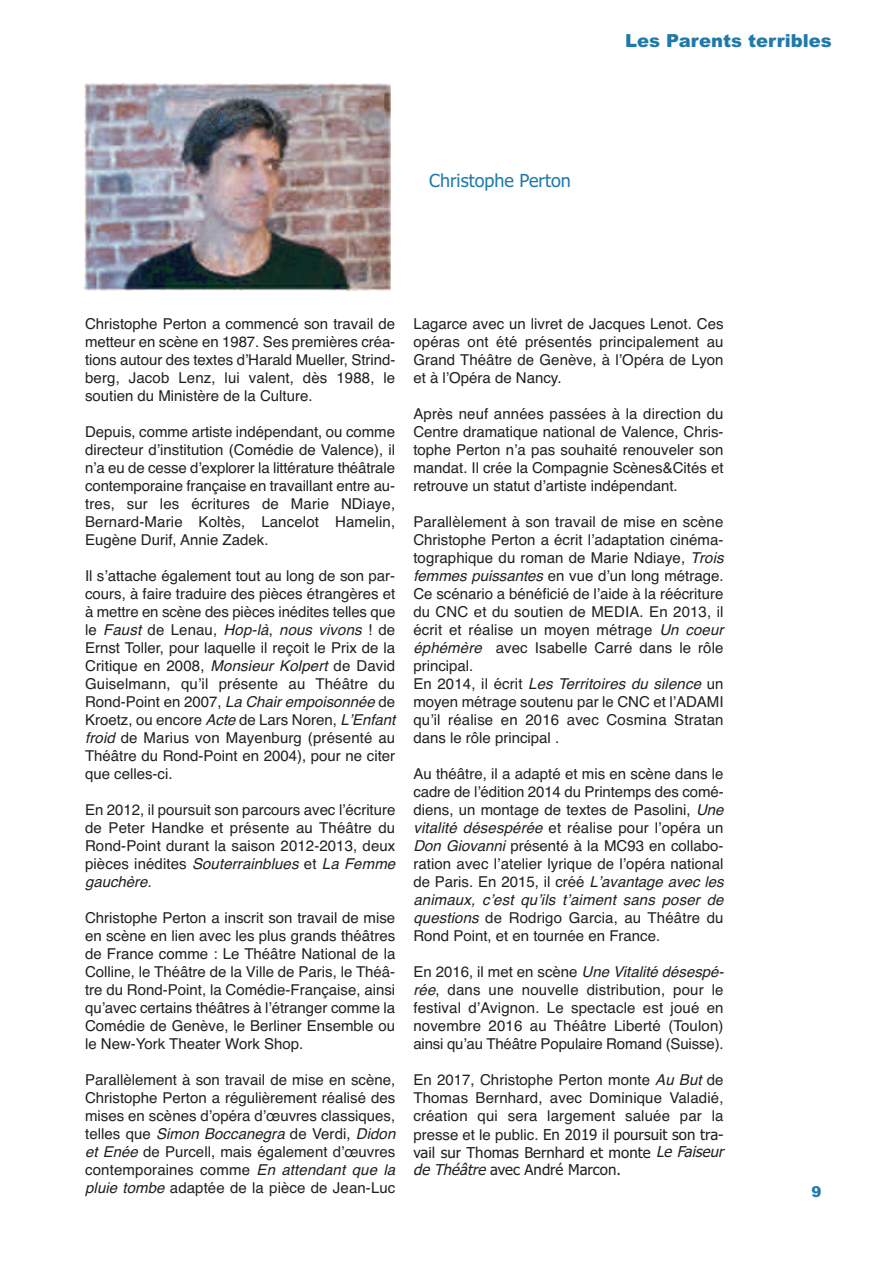
<style>
.page{position:relative;width:893px;height:1263px;background:#fff}
.page>*{position:absolute;margin:0;border:0;box-sizing:border-box;transform-origin:0 0}
.t1{font:900 18px "Arial";color:#207aa9}
.t2{font:18px "Tahoma";color:#207aa9}
.t3{font:15px/18px "Helvetica";letter-spacing:.005em;color:#231f20;text-align:justify}
.t4{font:15px/18px "Tahoma";color:#231f20}
.t5{font:900 15px "Arial";color:#207aa9}
.s1{font-style:italic}
.s2{font-family:"Helvetica"}
</style>
<div class="page">
<img style="left:84px;top:84px;width:306px;height:207px">
<p class="t2" style="left:429px;top:169px;width:143px">Christophe Perton</p>
<p class="t1" style="left:625px;top:30px;width:208px">Les Parents terribles</p>
<p class="t3" style="left:85px;top:315px;width:312px">Christophe Perton a commencé son travail de metteur en scène en 1987. Ses premières créa&shy;tions autour des textes dʼHarald Mueller, Strind&shy;berg, Jacob Lenz, lui valent, dès 1988, le soutien du Ministère de la Culture.</p>
<p class="t3" style="left:85px;top:423px;width:312px">Depuis, comme artiste indépendant, ou comme directeur dʼinstitution (Comédie de Valence), il nʼa eu de cesse dʼexplorer la littérature théâtrale contemporaine française en travaillant entre au&shy;tres, sur les écritures de Marie NDiaye, Bernard-Marie Koltès, Lancelot Hamelin, Eugène Durif, Annie Zadek.</p>
<p class="t3" style="left:85px;top:567px;width:312px">Il sʼattache également tout au long de son par&shy;cours, à faire traduire des pièces étrangères et à mettre en scène des pièces inédites telles que le <span class="s1">Faust</span> de Lenau, <span class="s1">Hop-là</span>, <span class="s1">nous vivons</span> ! de Ernst Toller, pour laquelle il reçoit le Prix de la Critique en 2008, <span class="s1">Monsieur Kolpert</span> de David Guiselmann, quʼil présente au Théâtre du Rond-Point en 2007, <span class="s1">La Chair empoisonnée</span> de Kroetz, ou encore <span class="s1">Acte</span> de Lars Noren, <span class="s1">LʼEnfant froid</span> de Marius von Mayenburg (présenté au Théâtre du Rond-Point en 2004), pour ne citer que celles-ci.</p>
<p class="t3" style="left:85px;top:801px;width:312px">En 2012, il poursuit son parcours avec lʼécriture de Peter Handke et présente au Théâtre du Rond-Point durant la saison 2012-2013, deux pièces inédites <span class="s1">Souterrainblues</span> et <span class="s1">La Femme gauchère.</span></p>
<p class="t3" style="left:85px;top:909px;width:312px">Christophe Perton a inscrit son travail de mise en scène en lien avec les plus grands théâtres de France comme : Le Théâtre National de la Colline, le Théâtre de la Ville de Paris, le Théâ&shy;tre du Rond-Point, la Comédie-Française, ainsi quʼavec certains théâtres à lʼétranger comme la Comédie de Genève, le Berliner Ensemble ou le New-York Theater Work Shop.</p>
<p class="t3" style="left:85px;top:1071px;width:312px">Parallèlement à son travail de mise en scène, Christophe Perton a régulièrement réalisé des mises en scènes dʼopéra dʼœuvres classiques, telles que <span class="s1">Simon Boccanegra</span> de Verdi, <span class="s1">Didon et Enée</span> de Purcell, mais également dʼœuvres contemporaines comme <span class="s1">En attendant que la pluie tombe</span> adaptée de la pièce de Jean-Luc</p>
<p class="t3" style="left:413px;top:315px;width:312px">Lagarce avec un livret de Jacques Lenot. Ces opéras ont été présentés principalement au Grand Théâtre de Genève, à lʼOpéra de Lyon et à lʼOpéra de Nancy.</p>
<p class="t3" style="left:413px;top:405px;width:312px">Après neuf années passées à la direction du Centre dramatique national de Valence, Chris&shy;tophe Perton nʼa pas souhaité renouveler son mandat. Il crée la Compagnie Scènes&amp;Cités et retrouve un statut dʼartiste indépendant.</p>
<p class="t3" style="left:413px;top:513px;width:312px;text-align:left">Parallèlement à son travail de mise en scène Christophe Perton a écrit lʼadaptation cinéma&shy;tographique du roman de Marie Ndiaye, <span class="s1">Trois femmes puissantes</span> en vue dʼun long métrage.<br>Ce scénario a bénéficié de lʼaide à la réécriture du CNC et du soutien de MEDIA. En 2013, il écrit et réalise un moyen métrage <span class="s1">Un coeur éphémère</span> avec Isabelle Carré dans le rôle principal.<br>En 2014, il écrit <span class="s1">Les Territoires du silence</span> un moyen métrage soutenu par le CNC et lʼADAMI quʼil réalise en 2016 avec Cosmina Stratan dans le rôle principal .</p>
<p class="t3" style="left:413px;top:765px;width:312px">Au théâtre, il a adapté et mis en scène dans le cadre de lʼédition 2014 du Printemps des comé&shy;diens, un montage de textes de Pasolini, <span class="s1">Une vitalité désespérée</span> et réalise pour lʼopéra un <span class="s1">Don Giovanni</span> présenté à la MC93 en collabo&shy;ration avec lʼatelier lyrique de lʼopéra national de Paris. En 2015, il créé <span class="s1">Lʼavantage avec les animaux, cʼest quʼils tʼaiment sans poser de questions</span> de Rodrigo Garcia, au Théâtre du Rond Point, et en tournée en France.</p>
<p class="t3" style="left:413px;top:963px;width:312px">En 2016, il met en scène <span class="s1">Une Vitalité désespé&shy;rée</span>, dans une nouvelle distribution, pour le festival dʼAvignon. Le spectacle est joué en novembre 2016 au Théâtre Liberté (Toulon) ainsi quʼau Théâtre Populaire Romand (Suisse).</p>
<p class="t3" style="left:413px;top:1071px;width:312px">En 2017, Christophe Perton monte <span class="s1">Au But</span> de Thomas Bernhard, avec Dominique Valadié, création qui sera largement saluée par la</p>
<p class="t4" style="left:413px;top:1124px;width:316px"><span class="s2">presse et le public.</span> En 2019 il poursuit son tra&shy;vail sur Thomas Bernhard et monte <span class="s1">Le Faiseur de Théâtre</span>avec André Marcon.</p>
<p class="t5" style="left:811px;top:1183px;width:12px">9</p>
</div>
